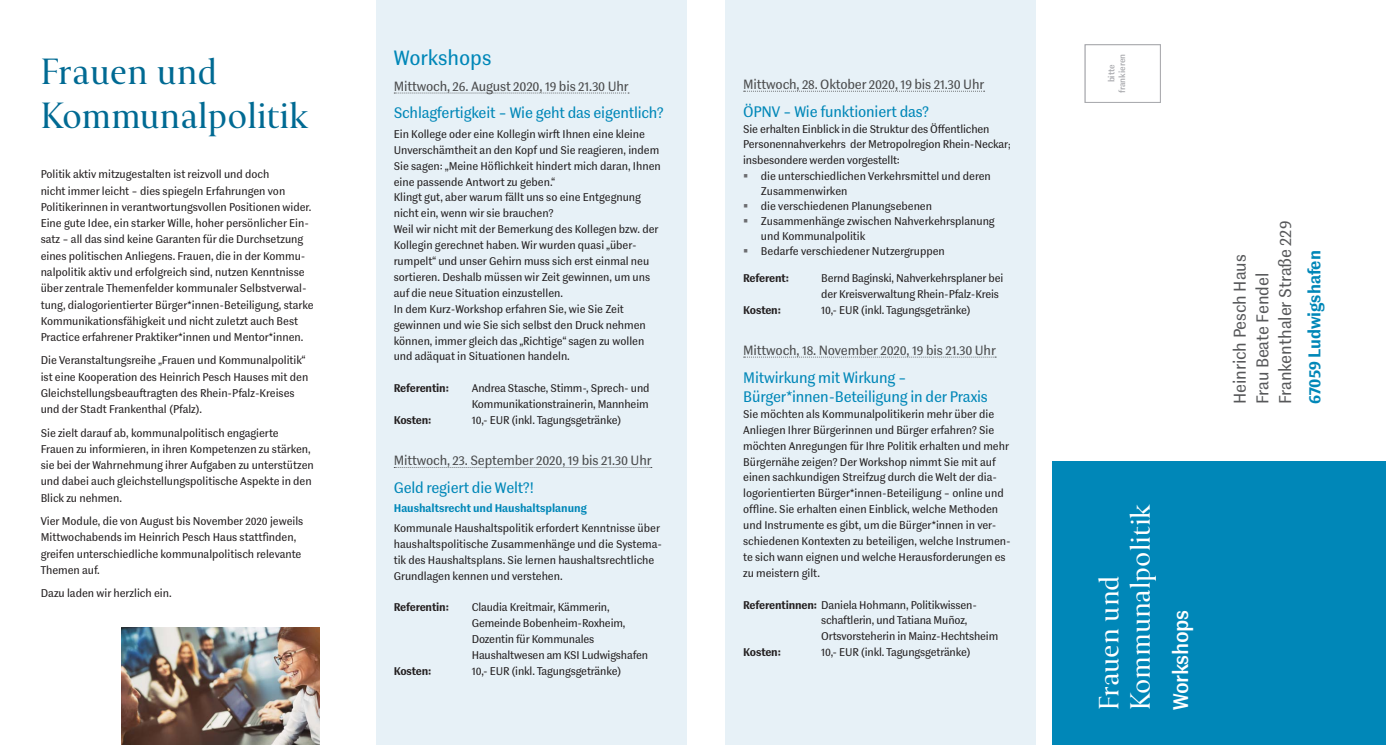
<style>
.page{position:relative;width:1386px;height:745px;background:#fff}
.page>*{position:absolute;margin:0;border:0;box-sizing:border-box;transform-origin:0 0}
.t1{font:36.25px/43.8px "Perfetto";color:#006a93}
.t2{font:27.75px/31.2px "Perfetto";color:#fff}
.t3{font:600 21.75px "Contemporary Sans";letter-spacing:-.01em;color:#fff}
.t4{font:21.25px "Contemporary Sans";color:#0087b8}
.t5{font:17.5px/22.5px "Contemporary Sans";color:#57585a}
.t6{font:700 17.5px "Contemporary Sans";color:#0087b8}
.t7{font:15.62px/19.4px "Contemporary Sans";letter-spacing:-.01em;color:#0087b8}
.t8{font:13.75px "Contemporary Sans";letter-spacing:-.01em;color:#4b4c4d}
.t9{font:11.5px/15.9px "Contemporary Sans";color:#231f20}
.t10{font:700 11.5px "Contemporary Sans";letter-spacing:-.01em;color:#231f20}
.t11{font:700 11.5px "Contemporary Sans";color:#0087b8}
.t12{font:600 8.75px/10.5px "Contemporary Sans";color:#a8a9ad;text-align:center}
.s1{font-weight:700}
</style>
<div class="page">
<div style="left:1052px;top:461px;width:333px;height:283px;background:#0087b8"></div>
<div style="left:1084px;top:44px;width:76px;height:59px;background:#fff;border:1px solid #a8a9ad"></div>
<div style="left:376px;top:0;width:311px;height:744px;background:#e7f1f7"></div>
<svg style="left:394px;top:92px;width:235px;height:1px"></svg>
<div style="left:725px;top:0;width:311px;height:744px;background:#e7f1f7"></div>
<svg style="left:743px;top:91px;width:241px;height:1px"></svg>
<svg style="left:743px;top:356px;width:253px;height:1px"></svg>
<img style="left:121px;top:627px;width:198px;height:117px">
<h1 class="t1" style="left:41px;top:50px;width:270px">Frauen und<br>Kommunalpolitik</h1>
<p class="t9" style="left:41px;top:167px;width:275px;line-height:16.2px">Politik aktiv mitzugestalten ist reizvoll und doch<br>nicht immer leicht – dies spiegeln Erfahrungen von Politikerinnen in verantwortungsvollen Positionen wider.<br>Eine gute Idee, ein starker Wille, hoher persönlicher Ein&shy;satz – all das sind keine Garanten für die Durchsetzung eines politischen Anliegens. Frauen, die in der Kommu&shy;nalpolitik aktiv und erfolgreich sind, nutzen Kenntnisse über zentrale Themenfelder kommunaler Selbstverwal&shy;tung, dialogorientierter Bürger*innen-Beteiligung, starke Kommunikationsfähigkeit und nicht zuletzt auch Best Practice erfahrener Praktiker*innen und Mentor*innen.</p>
<p class="t9" style="left:41px;top:352px;width:269px;line-height:16.2px">Die Veranstaltungsreihe „Frauen und Kommunalpolitik“ ist eine Kooperation des Heinrich Pesch Hauses mit den Gleichstellungsbeauftragten des Rhein-Pfalz-Kreises und der Stadt Frankenthal (Pfalz).</p>
<p class="t9" style="left:41px;top:424px;width:275px;line-height:16.2px">Sie zielt darauf ab, kommunalpolitisch engagierte Frauen zu informieren, in ihren Kompetenzen zu stärken, sie bei der Wahrnehmung ihrer Aufgaben zu unterstützen und dabei auch gleichstellungspolitische Aspekte in den Blick zu nehmen.</p>
<p class="t9" style="left:41px;top:513px;width:264px;line-height:16.2px">Vier Module, die von August bis November 2020 jeweils Mittwochabends im Heinrich Pesch Haus stattfinden, greifen unterschiedliche kommunalpolitisch relevante Themen auf.</p>
<p class="t9" style="left:41px;top:585px;width:132px">Dazu laden wir herzlich ein.</p>
<h3 class="t4" style="left:394px;top:47px;width:99px">Workshops</h3>
<p class="t8" style="left:394px;top:78px;width:236px">Mittwoch, 26. August 2020, 19 bis 21.30 Uhr</p>
<h3 class="t7" style="left:394px;top:104px;width:271px">Schlagfertigkeit – Wie geht das eigentlich?</h3>
<p class="t9" style="left:394px;top:126px;width:268px">Ein Kollege oder eine Kollegin wirft Ihnen eine kleine Unverschämtheit an den Kopf und Sie reagieren, indem Sie sagen: „Meine Höflichkeit hindert mich daran, Ihnen eine passende Antwort zu geben.“<br>Klingt gut, aber warum fällt uns so eine Entgegnung nicht ein, wenn wir sie brauchen?<br>Weil wir nicht mit der Bemerkung des Kollegen bzw. der Kollegin gerechnet haben. Wir wurden quasi „über&shy;rumpelt“ und unser Gehirn muss sich erst einmal neu sortieren. Deshalb müssen wir Zeit gewinnen, um uns auf die neue Situation einzustellen.<br>In dem Kurz-Workshop erfahren Sie, wie Sie Zeit gewinnen und wie Sie sich selbst den Druck nehmen können, immer gleich das „Richtige“ sagen zu wollen und adäquat in Situationen handeln.</p>
<p class="t10" style="left:394px;top:382px;width:57px">Referentin:</p>
<p class="t9" style="left:472px;top:380px;width:185px">Andrea Stasche, Stimm-, Sprech- und -<br>Kommunikationstrainerin, Mannheim</p>
<p class="t10" style="left:394px;top:413px;width:39px">Kosten:</p>
<p class="t9" style="left:472px;top:412px;width:151px">10,- EUR (inkl. Tagungsgetränke)</p>
<p class="t8" style="left:394px;top:452px;width:259px">Mittwoch, 23. September 2020, 19 bis 21.30 Uhr</p>
<h3 class="t7" style="left:394px;top:478px;width:142px">Geld regiert die Welt?!</h3>
<p class="t11" style="left:394px;top:502px;width:194px">Haushaltsrecht und Haushaltsplanung</p>
<p class="t9" style="left:394px;top:520px;width:270px">Kommunale Haushaltspolitik erfordert Kenntnisse über haushaltspolitische Zusammenhänge und die Systema&shy;tik des Haushaltsplans. Sie lernen haushaltsrechtliche Grundlagen kennen und verstehen.</p>
<p class="t10" style="left:394px;top:600px;width:57px">Referentin:</p>
<p class="t9" style="left:472px;top:599px;width:178px">Claudia Kreitmair, Kämmerin,<br>Gemeinde Bobenheim-Roxheim,<br>Dozentin für Kommunales<br>Haushaltwesen am KSI Ludwigshafen</p>
<p class="t10" style="left:394px;top:664px;width:39px">Kosten:</p>
<p class="t9" style="left:472px;top:663px;width:151px">10,- EUR (inkl. Tagungsgetränke)</p>
<p class="t8" style="left:743px;top:77px;width:242px">Mittwoch, 28. Oktober 2020, 19 bis 21.30 Uhr</p>
<h3 class="t7" style="left:743px;top:102px;width:187px">ÖPNV – Wie funktioniert das?</h3>
<p class="t9" style="left:743px;top:121px;width:248px">Sie erhalten Einblick in die Struktur des Öffentlichen</p>
<p class="t9" style="left:743px;top:137px;width:269px">Personennahverkehrs der Metropolregion Rhein-Neckar;</p>
<p class="t9" style="left:743px;top:153px;width:158px">insbesondere werden vorgestellt:</p>
<p class="t9" style="left:761px;top:169px;width:231px">die unterschiedlichen Verkehrsmittel und deren</p>
<p class="t9" style="left:761px;top:184px;width:88px">Zusammenwirken</p>
<p class="t9" style="left:761px;top:199px;width:173px">die verschiedenen Planungsebenen</p>
<p class="t9" style="left:761px;top:214px;width:235px">Zusammenhänge zwischen Nahverkehrsplanung</p>
<p class="t9" style="left:761px;top:229px;width:106px">und Kommunalpolitik</p>
<p class="t9" style="left:761px;top:244px;width:185px">Bedarfe verschiedener Nutzergruppen</p>
<p class="t10" style="left:743px;top:271px;width:47px">Referent:</p>
<p class="t9" style="left:821px;top:270px;width:184px">Bernd Baginski, Nahverkehrsplaner bei der Kreisverwaltung Rhein-Pfalz-Kreis</p>
<p class="t10" style="left:743px;top:303px;width:39px">Kosten:</p>
<p class="t9" style="left:821px;top:302px;width:151px">10,- EUR (inkl. Tagungsgetränke)</p>
<p class="t8" style="left:743px;top:342px;width:254px">Mittwoch, 18. November 2020, 19 bis 21.30 Uhr</p>
<h3 class="t7" style="left:743px;top:368px;width:246px">Mitwirkung mit Wirkung –<br>Bürger*innen-Beteiligung in der Praxis</h3>
<p class="t9" style="left:743px;top:406px;width:269px">Sie möchten als Kommunalpolitikerin mehr über die Anliegen Ihrer Bürgerinnen und Bürger erfahren? Sie möchten Anregungen für Ihre Politik erhalten und mehr Bürgernähe zeigen? Der Workshop nimmt Sie mit auf einen sachkundigen Streifzug durch die Welt der dia&shy;logorientierten Bürger*innen-Beteiligung – online und offline. Sie erhalten einen Einblick, welche Methoden und Instrumente es gibt, um die Bürger*innen in ver&shy;schiedenen Kontexten zu beteiligen, welche Instrumen&shy;te sich wann eignen und welche Herausforderungen es zu meistern gilt.</p>
<p class="t9" style="left:821px;top:596px;width:179px;text-indent:-78px"><span class="s1">Referentinnen:</span> Daniela Hohmann, Politikwissen&shy;schaftlerin, und Tatiana Muñoz,<br>Ortsvorsteherin in Mainz-Hechtsheim</p>
<p class="t10" style="left:743px;top:645px;width:39px">Kosten:</p>
<p class="t9" style="left:821px;top:644px;width:151px">10,- EUR (inkl. Tagungsgetränke)</p>
<p class="t12" style="left:1106px;top:93px;width:40px;rotate:-90deg">bitte frankieren</p>
<h3 class="t5" style="left:1229px;top:404px;width:185px;rotate:-90deg">Heinrich Pesch Haus<br>Frau Beate Fendel<br>Frankenthaler Straße 229</h3>
<h3 class="t6" style="left:1305px;top:404px;width:155px;rotate:-90deg">67059 Ludwigshafen</h3>
<h2 class="t2" style="left:1094px;top:710px;width:208px;rotate:-90deg">Frauen und<br>Kommunalpolitik</h2>
<h3 class="t3" style="left:1169px;top:710px;width:102px;rotate:-90deg">Workshops</h3>
</div>
